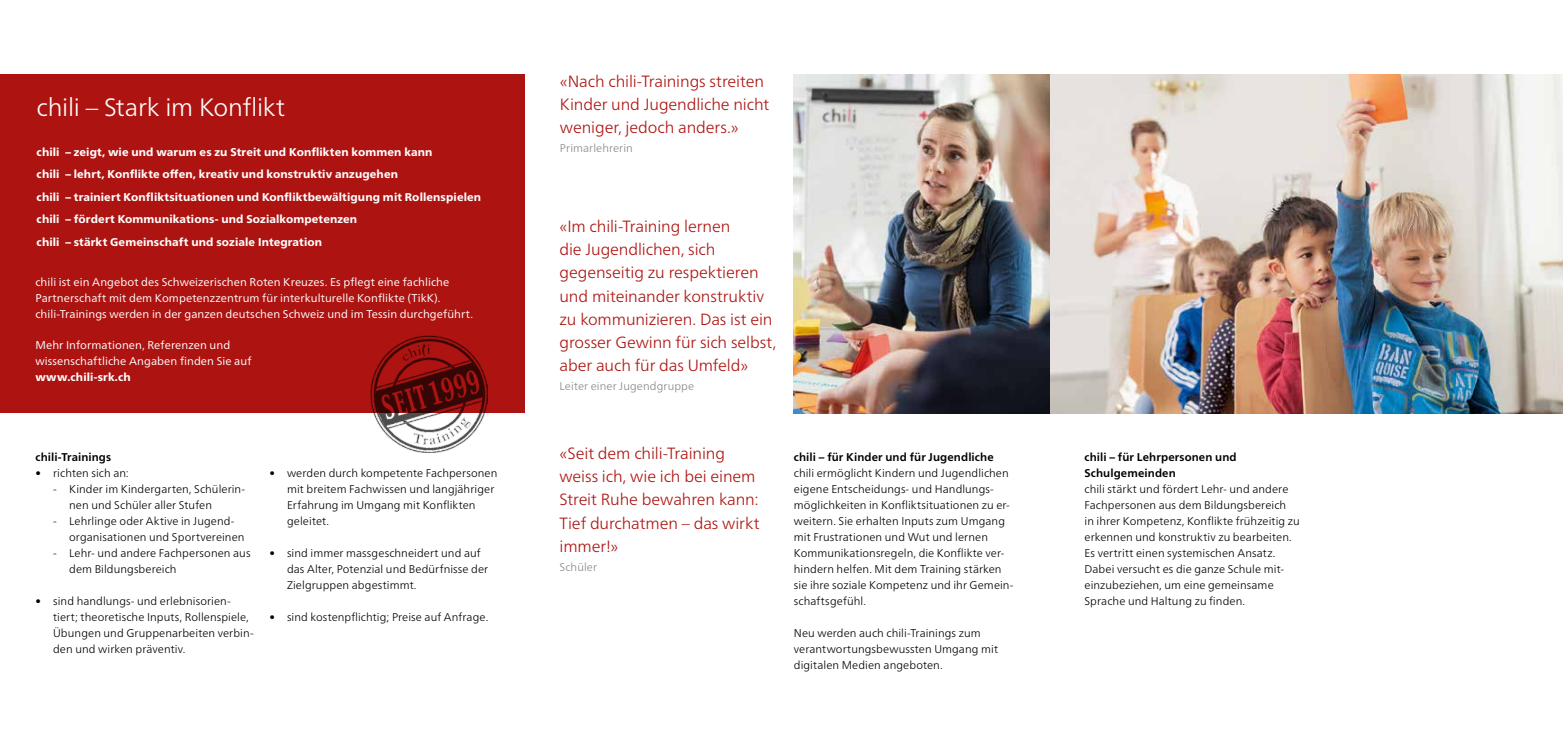
<style>
.page{position:relative;width:1563px;height:745px;background:#fff}
.page>*{position:absolute;margin:0;border:0;box-sizing:border-box;transform-origin:0 0}
.t1{font:300 25px "Frutiger Neue LTW1 G";letter-spacing:-.015em;color:#fff}
.t2{font:300 16.25px/23px "Frutiger Neue LTW1 G";letter-spacing:-.01em;color:#ad1411}
.t3{font:300 11.25px/16px "Frutiger Neue LTW1 G";letter-spacing:.01em;color:#000}
.t4{font:800 11.25px/22.5px "Frutiger Neue LTW1 G";letter-spacing:.01em;color:#fff}
.t5{font:11.25px/16px "Frutiger Neue LTW1 G";letter-spacing:.005em;color:#fff}
.t6{font:700 11.25px/16px "Frutiger Neue LTW1 G";letter-spacing:.01em;color:#000}
.t7{font:300 11.25px "Frutiger Neue LTW1 G";letter-spacing:.01em;color:#868786}
</style>
<div class="page">
<div style="left:0;top:74px;width:524px;height:339px;background:#ad1411"></div>
<img style="left:370px;top:335px;width:117px;height:117px">
<img style="left:794px;top:74px;width:769px;height:339px">
<h1 class="t1" style="left:37px;top:92px;width:250px">chili – Stark im Konflikt</h1>
<p class="t4" style="left:37px;top:140px;width:446px">chili – zeigt, wie und warum es zu Streit und Konflikten kommen kann<br>chili – lehrt, Konflikte offen, kreativ und konstruktiv anzugehen<br>chili – trainiert Konfliktsituationen und Konfliktbewältigung mit Rollenspielen chili – fördert Kommunikations- und Sozialkompetenzen<br>chili – stärkt Gemeinschaft und soziale Integration</p>
<p class="t5" style="left:35px;top:273px;width:439px">chili ist ein Angebot des Schweizerischen Roten Kreuzes. Es pflegt eine fachliche<br>Partnerschaft mit dem Kompetenzzentrum für interkulturelle Konflikte (TikK). chili-Trainings werden in der ganzen deutschen Schweiz und im Tessin durchgeführt.</p>
<p class="t5" style="left:35px;top:337px;width:218px">Mehr Informationen, Referenzen und wissenschaftliche Angaben finden Sie auf</p>
<p class="t4" style="left:35px;top:366px;width:97px">www.chili-srk.ch</p>
<p class="t6" style="left:35px;top:449px;width:77px">chili-Trainings</p>
<p class="t3" style="left:35px;top:465px;width:95px">• richten sich an:</p>
<p class="t3" style="left:69px;top:480px;width:178px;text-indent:-16px">- Kinder im Kindergarten, Schülerin&shy;nen und Schüler aller Stufen</p>
<p class="t3" style="left:69px;top:512px;width:177px;text-indent:-16px">- Lehrlinge oder Aktive in Jugend&shy;organisationen und Sportvereinen</p>
<p class="t3" style="left:69px;top:544px;width:183px;text-indent:-16px">- Lehr- und andere Fachpersonen aus dem Bildungsbereich</p>
<p class="t3" style="left:53px;top:592px;width:202px;text-indent:-18px">• sind handlungs- und erlebnisorien&shy;tiert; theoretische Inputs, Rollenspiele, Übungen und Gruppenarbeiten verbin&shy;den und wirken präventiv.</p>
<p class="t3" style="left:287px;top:465px;width:212px;text-indent:-18px">• werden durch kompetente Fachpersonen mit breitem Fachwissen und langjähriger<br>Erfahrung im Umgang mit Konflikten geleitet.</p>
<p class="t3" style="left:287px;top:544px;width:203px;text-indent:-18px">• sind immer massgeschneidert und auf das Alter, Potenzial und Bedürfnisse der<br>Zielgruppen abgestimmt.</p>
<p class="t3" style="left:269px;top:608px;width:220px">• sind kostenpflichtig; Preise auf Anfrage.</p>
<h2 class="t2" style="left:560px;top:69px;width:211px">«Nach chili-Trainings streiten<br>Kinder und Jugendliche nicht weniger, jedoch anders.»</h2>
<p class="t7" style="left:560px;top:142px;width:74px">Primarlehrerin</p>
<h2 class="t2" style="left:559px;top:215px;width:218px">«Im chili-Training lernen<br>die Jugendlichen, sich gegenseitig zu respektieren und miteinander konstruktiv zu kommunizieren. Das ist ein grosser Gewinn für sich selbst, aber auch für das Umfeld»</h2>
<p class="t7" style="left:559px;top:379px;width:136px">Leiter einer Jugendgruppe</p>
<h2 class="t2" style="left:559px;top:442px;width:202px">«Seit dem chili-Training weiss ich, wie ich bei einem<br>Streit Ruhe bewahren kann:<br>Tief durchatmen – das wirkt immer!»</h2>
<p class="t7" style="left:559px;top:560px;width:39px">Schüler</p>
<p class="t6" style="left:794px;top:449px;width:201px">chili – für Kinder und für Jugendliche</p>
<p class="t3" style="left:794px;top:465px;width:221px">chili ermöglicht Kindern und Jugendlichen eigene Entscheidungs- und Handlungs&shy;möglichkeiten in Konfliktsituationen zu er&shy;weitern. Sie erhalten Inputs zum Umgang mit Frustrationen und Wut und lernen Kommunikationsregeln, die Konflikte ver&shy;hindern helfen. Mit dem Training stärken sie ihre soziale Kompetenz und ihr Gemein&shy;schaftsgefühl.</p>
<p class="t3" style="left:794px;top:624px;width:206px">Neu werden auch chili-Trainings zum verantwortungsbewussten Umgang mit digitalen Medien angeboten.</p>
<p class="t6" style="left:1084px;top:449px;width:154px">chili – für Lehrpersonen und<br>Schulgemeinden</p>
<p class="t3" style="left:1084px;top:480px;width:217px">chili stärkt und fördert Lehr- und andere Fachpersonen aus dem Bildungsbereich<br>in ihrer Kompetenz, Konflikte frühzeitig zu erkennen und konstruktiv zu bearbeiten.<br>Es vertritt einen systemischen Ansatz.<br>Dabei versucht es die ganze Schule mit&shy;einzubeziehen, um eine gemeinsame Sprache und Haltung zu finden.</p>
</div>
